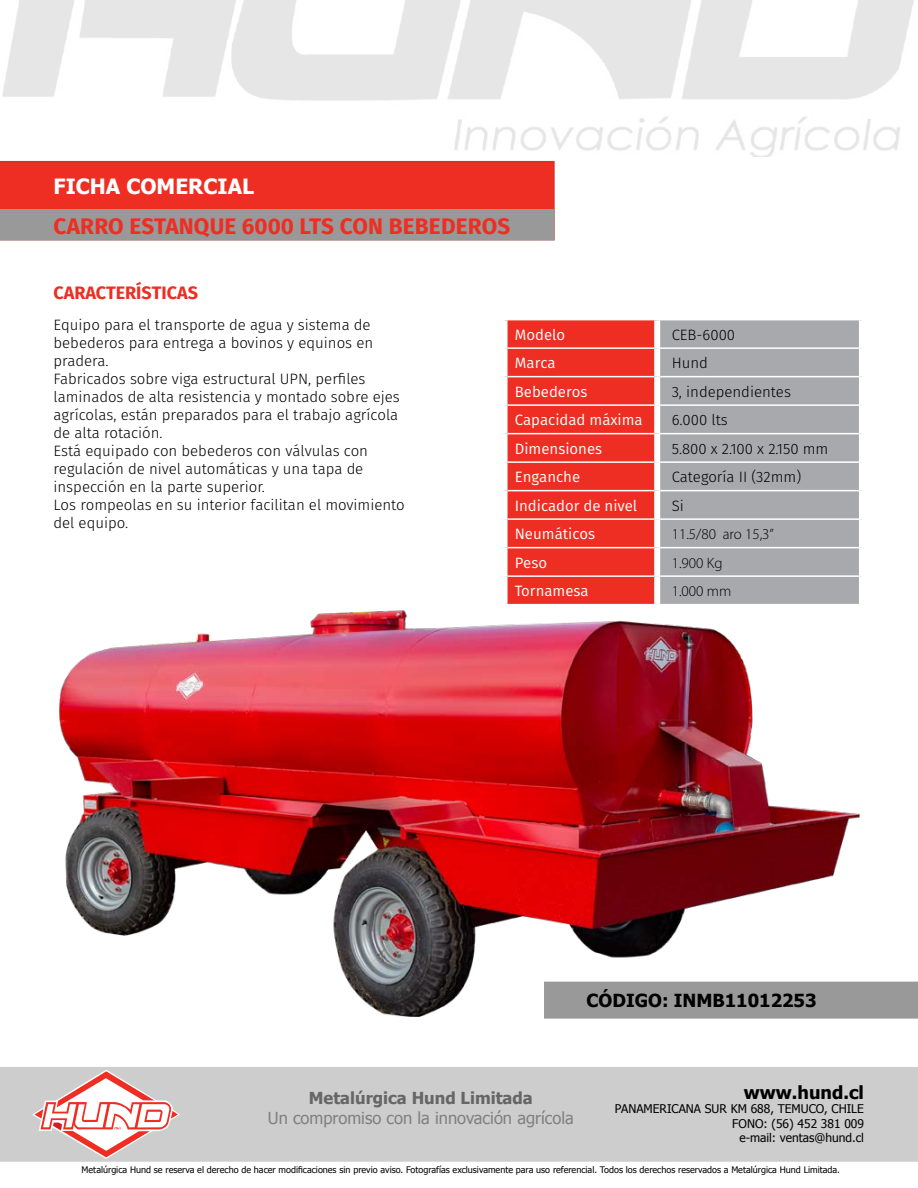
<style>
.page{position:relative;width:918px;height:1188px;background:#fff}
.page>*{position:absolute;margin:0;border:0;box-sizing:border-box;transform-origin:0 0}
.Nombre_prod{font:700 22.5px "Fira Sans";letter-spacing:.01em;color:#ee2e22}
.t1{font:700 21px "Tahoma";color:#fff}
.t2{font:700 18px "Tahoma";color:#000}
.Titulo_caracteristic{font:700 18px "Fira Sans";color:#ee2e22}
.t3{font:16.5px "Tahoma";color:#808080}
.t4{font:700 16.5px "Tahoma";color:#666}
.Texto_Característica{font:300 15px/18px "Fira Sans";color:#000}
.Encabezado_tabla{font:15px "Fira Sans";color:#fff}
.Contenido_tabla{font:300 15px "Fira Sans";color:#000}
.Contenido_tabla-2{font:300 15px "Myriad Pro";color:#000}
.t5{font:12px/14.4px "Tahoma";color:#000;text-align:right}
.t6{font:9px "Tahoma";color:#000}
</style>
<div class="page">
<img style="left:3px;top:0;width:911px;height:157px">
<div style="left:0;top:1067px;width:918px;height:95px;background:#cdcdcd"></div>
<div style="left:868px;top:982px;width:50px;height:37px;background:#999"></div>
<div style="left:0;top:151px;width:564px;height:99px;background:#fff"></div>
<div style="left:0;top:161px;width:555px;height:79px;background:#ee2e22"></div>
<div style="left:0;top:209px;width:554px;height:32px;background:#999"></div>
<svg style="left:32px;top:1070px;width:148px;height:89px"></svg>
<img style="left:59px;top:610px;width:809px;height:409px">
<div style="left:508px;top:320px;width:146px;height:284px;background:#ee2e22"></div>
<div style="left:660px;top:320px;width:199px;height:284px;background:#a8a9ad"></div>
<hr style="left:508px;top:347px;width:146px;height:2px;background:#fff">
<hr style="left:660px;top:347px;width:199px;height:2px;background:#fff">
<hr style="left:508px;top:376px;width:146px;height:1px;background:#fff">
<hr style="left:660px;top:376px;width:199px;height:1px;background:#fff">
<hr style="left:508px;top:404px;width:146px;height:2px;background:#fff">
<hr style="left:660px;top:404px;width:199px;height:2px;background:#fff">
<hr style="left:508px;top:433px;width:146px;height:1px;background:#fff">
<hr style="left:660px;top:433px;width:199px;height:1px;background:#fff">
<hr style="left:508px;top:461px;width:146px;height:2px;background:#fff">
<hr style="left:660px;top:461px;width:199px;height:2px;background:#fff">
<hr style="left:508px;top:490px;width:146px;height:1px;background:#fff">
<hr style="left:660px;top:490px;width:199px;height:1px;background:#fff">
<hr style="left:508px;top:518px;width:146px;height:2px;background:#fff">
<hr style="left:660px;top:518px;width:199px;height:2px;background:#fff">
<hr style="left:508px;top:547px;width:146px;height:1px;background:#fff">
<hr style="left:660px;top:547px;width:199px;height:1px;background:#fff">
<hr style="left:508px;top:575px;width:146px;height:2px;background:#fff">
<hr style="left:660px;top:575px;width:199px;height:2px;background:#fff">
<h2 class="t1" style="left:54px;top:171px;width:202px">FICHA COMERCIAL</h2>
<p class="Nombre_prod" style="left:54px;top:210px;width:458px">CARRO ESTANQUE 6000 LTS CON BEBEDEROS</p>
<p class="Titulo_caracteristic" style="left:54px;top:280px;width:146px">CARACTERÍSTICAS</p>
<p class="Texto_Característica" style="left:54px;top:316px;width:321px">Equipo para el transporte de agua y sistema de bebederos para entrega a bovinos y equinos en pradera.</p>
<p class="Texto_Característica" style="left:54px;top:370px;width:348px">Fabricados sobre viga estructural UPN, perfiles laminados de alta resistencia y montado sobre ejes agrícolas, están preparados para el trabajo agrícola de alta rotación.</p>
<p class="Texto_Característica" style="left:54px;top:442px;width:316px">Está equipado con bebederos con válvulas con regulación de nivel automáticas y una tapa de inspección en la parte superior.</p>
<p class="Texto_Característica" style="left:54px;top:496px;width:353px">Los rompeolas en su interior facilitan el movimiento del equipo.</p>
<p class="Encabezado_tabla" style="left:515px;top:324px;width:52px">Modelo</p>
<p class="Contenido_tabla" style="left:672px;top:324px;width:65px">CEB-6000</p>
<p class="Encabezado_tabla" style="left:515px;top:352px;width:42px">Marca</p>
<p class="Contenido_tabla" style="left:672px;top:352px;width:38px">Hund</p>
<p class="Encabezado_tabla" style="left:515px;top:381px;width:74px">Bebederos</p>
<p class="Contenido_tabla" style="left:672px;top:381px;width:121px">3, independientes</p>
<p class="Encabezado_tabla" style="left:515px;top:409px;width:129px">Capacidad máxima</p>
<p class="Contenido_tabla" style="left:672px;top:409px;width:58px">6.000 lts</p>
<p class="Encabezado_tabla" style="left:515px;top:438px;width:89px">Dimensiones</p>
<p class="Contenido_tabla" style="left:672px;top:438px;width:158px">5.800 x 2.100 x 2.150 mm</p>
<p class="Encabezado_tabla" style="left:515px;top:466px;width:67px">Enganche</p>
<p class="Contenido_tabla" style="left:672px;top:466px;width:131px">Categoría II (32mm)</p>
<p class="Encabezado_tabla" style="left:515px;top:495px;width:124px">Indicador de nivel</p>
<p class="Contenido_tabla" style="left:672px;top:495px;width:14px">Si</p>
<p class="Encabezado_tabla" style="left:515px;top:523px;width:82px">Neumáticos</p>
<p class="Contenido_tabla-2" style="left:672px;top:525px;width:104px">11.5/80 aro 15,3”</p>
<p class="Encabezado_tabla" style="left:515px;top:552px;width:34px">Peso</p>
<p class="Contenido_tabla-2" style="left:672px;top:553px;width:52px">1.900 Kg</p>
<p class="Encabezado_tabla" style="left:515px;top:580px;width:76px">Tornamesa</p>
<p class="Contenido_tabla-2" style="left:672px;top:582px;width:61px">1.000 mm</p>
<p class="t2" style="left:587px;top:988px;width:231px">CÓDIGO: INMB11012253</p>
<p class="t2" style="left:744px;top:1080px;width:122px">www.hund.cl</p>
<p class="t5" style="left:615px;top:1101px;width:251px">PANAMERICANA SUR KM 688, TEMUCO, CHILE<br>FONO: (56) 452 381 009<br>e-mail: ventas@hund.cl</p>
<p class="t6" style="left:82px;top:1164px;width:760px">Metalúrgica Hund se reserva el derecho de hacer modificaciones sin previo aviso. Fotografías exclusivamente para uso referencial. Todos los derechos reservados a Metalúrgica Hund Limitada.</p>
<p class="t4" style="left:309px;top:1087px;width:225px">Metalúrgica Hund Limitada</p>
<p class="t3" style="left:268px;top:1107px;width:308px">Un compromiso con la innovación agrícola</p>
</div>
